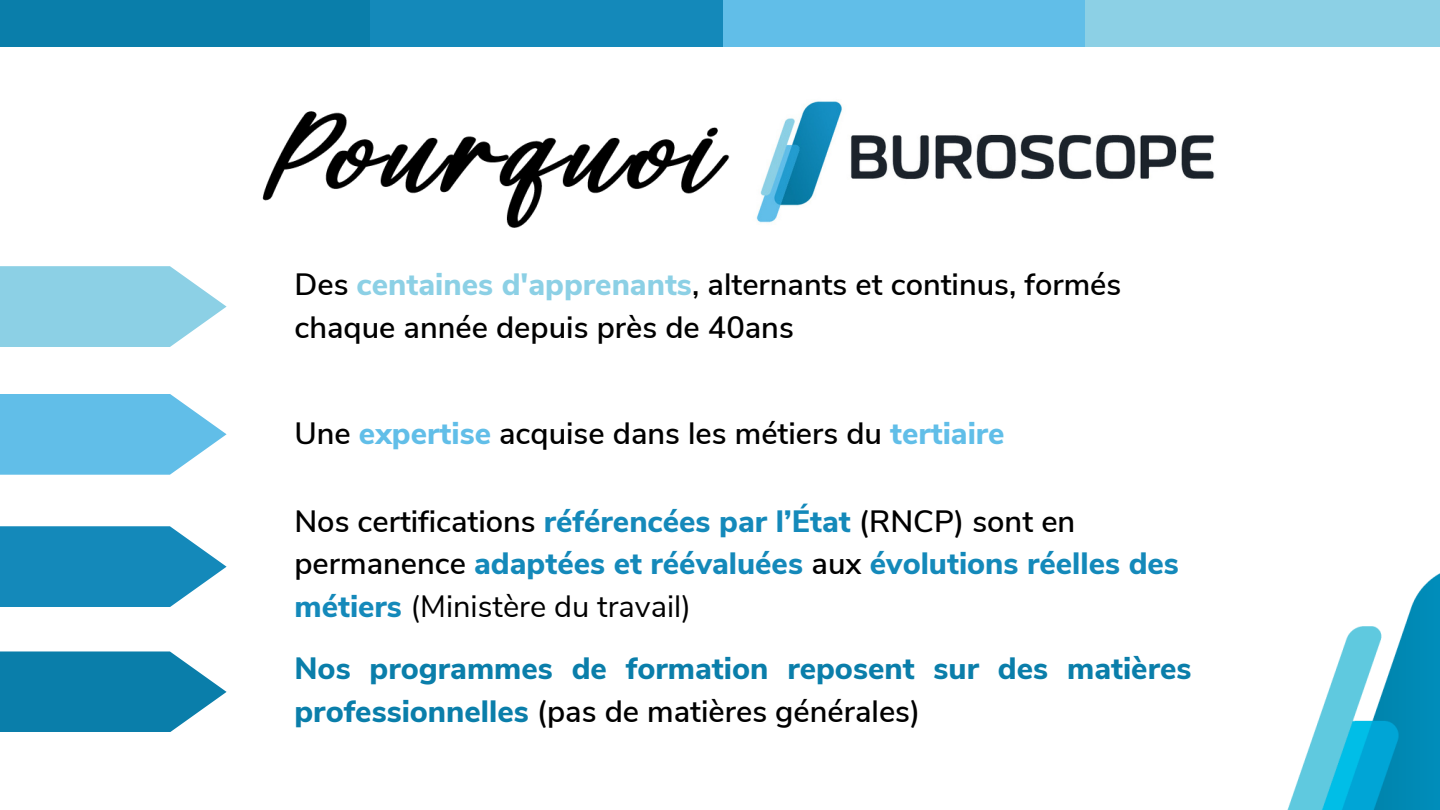
<style>
.page{position:relative;width:1440px;height:810px;background:#fff}
.page>*{position:absolute;margin:0;border:0;box-sizing:border-box;transform-origin:0 0}
.t1{font:800 30.8px/42.8px "Nunito Sans";color:#1489ba}
.t2{font:600 30.8px "Nunito Sans";color:#000}
.t3{font:800 30.8px/42.8px "Nunito Sans";color:#0a7eaa}
.s1{font-weight:800;color:#8cd0e5}
.s2{font-weight:800;color:#61bee8}
.s3{font-weight:600;color:#000}
.s4{font-weight:400;color:#000}
</style>
<div class="page">
<div style="left:1083px;top:0;width:357px;height:46px;background:#8cd0e5"></div>
<div style="left:720px;top:0;width:365px;height:46px;background:#61bee8"></div>
<div style="left:361px;top:0;width:361px;height:46px;background:#1489ba"></div>
<div style="left:0;top:0;width:369px;height:46px;background:#0a7eaa"></div>
<img style="left:1287px;top:573px;width:153px;height:237px">
<svg style="left:0;top:266px;width:227px;height:81px;background:#9ad6e8"></svg>
<svg style="left:0;top:394px;width:227px;height:81px;background:#75c6ea"></svg>
<svg style="left:0;top:526px;width:227px;height:81px;background:#3298c2"></svg>
<svg style="left:0;top:651px;width:227px;height:81px;background:#2a8eb5"></svg>
<img style="left:756px;top:101px;width:459px;height:122px">
<img style="left:262px;top:111px;width:468px;height:117px">
<p class="t2" style="left:294px;top:264px;width:828px">Des <span class="s1">centaines d'apprenants</span>, alternants et continus, formés</p>
<p class="t2" style="left:294px;top:307px;width:501px">chaque année depuis près de 40ans</p>
<p class="t2" style="left:294px;top:413px;width:712px">Une <span class="s2">expertise</span> acquise dans les métiers du <span class="s2">tertiaire</span></p>
<p class="t1" style="left:294px;top:500px;width:886px"><span class="s3">Nos certifications</span> référencées par l’État <span class="s3">(RNCP) sont en permanence</span> adaptées et réévaluées <span class="s3">aux</span> évolutions réelles des métiers <span class="s4">(Ministère du travail)</span></p>
<p class="t3" style="left:294px;top:648px;width:898px">Nos programmes de formation reposent sur des matières professionnelles <span class="s3">(pas de matières générales)</span></p>
</div>
